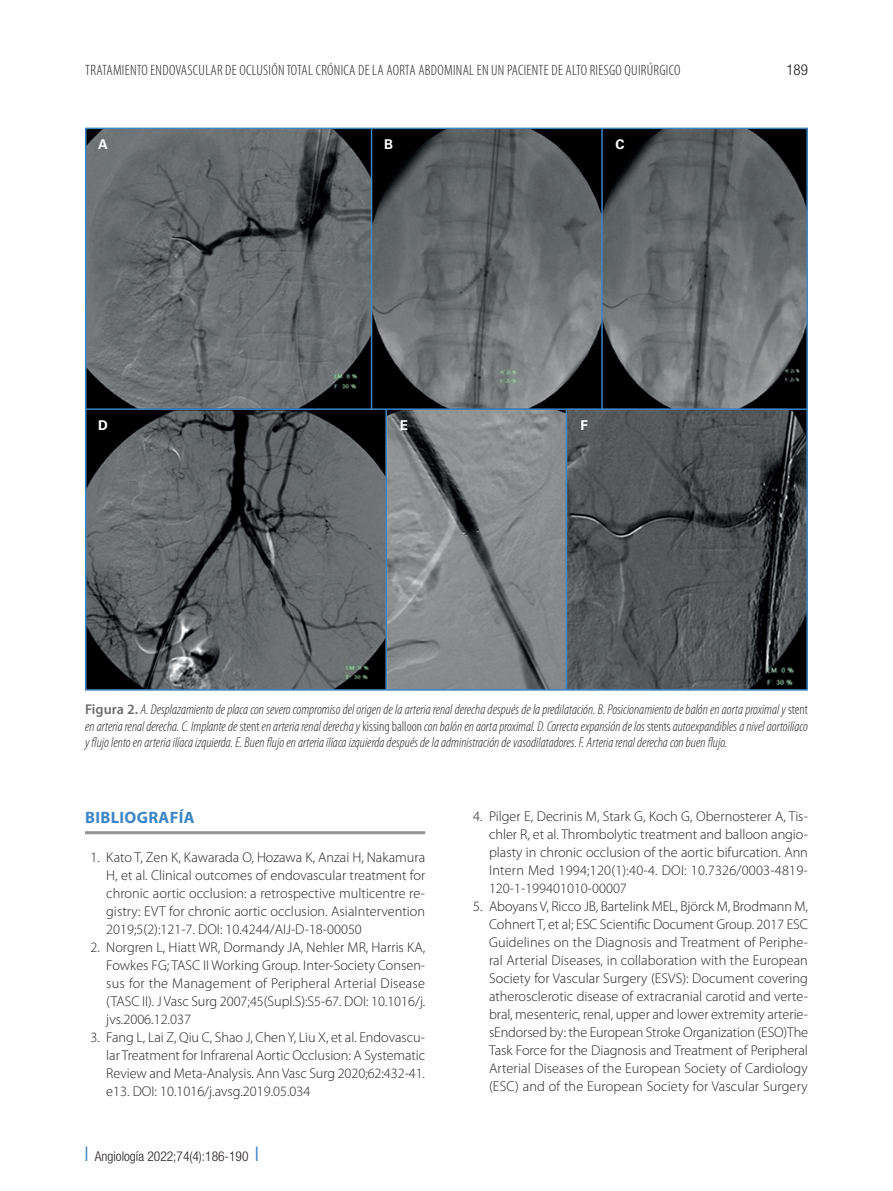
<style>
.page{position:relative;width:893px;height:1191px;background:#fff}
.page>*{position:absolute;margin:0;border:0;box-sizing:border-box;transform-origin:0 0}
.Ladillo_1{font:700 16.5px "Myriad Pro";letter-spacing:.02em;color:#3e85c5}
.t1{font:300 condensed 15px "Myriad Pro";letter-spacing:.02em;color:#231f20}
.t2{font:300 condensed 15px "Helvetica Neue LT Std";color:#231f20}
.t3{font:300 14.25px/18px "Myriad Pro";color:#231f20;text-align:justify}
.Pie_figura{font:italic 300 condensed 14.25px/16.5px "Myriad Pro";color:#231f20;text-align:justify}
.t4{font:300 condensed 13.5px "Helvetica Neue LT Std";color:#231f20}
.t5{font:700 13.5px "Univers LT Std";color:#fff}
.s1{font-weight:600;font-style:normal;font-stretch:normal;color:#6c6d70}
.s2{font-style:normal}
.s3{color:#3e85c5}
</style>
<div class="page">
<hr style="left:85px;top:831px;width:340px;height:3px;background:#939598">
<img style="left:88px;top:131px;width:717px;height:556px">
<hr style="left:371px;top:128px;width:1px;height:281px;background:#3e85c5">
<hr style="left:385px;top:409px;width:2px;height:281px;background:#3e85c5">
<hr style="left:566px;top:409px;width:1px;height:281px;background:#3e85c5">
<hr style="left:601px;top:128px;width:2px;height:281px;background:#3e85c5">
<hr style="left:85px;top:408px;width:723px;height:2px;background:#3e85c5">
<p class="t1" style="left:85px;top:61px;width:597px">TRATAMIENTO ENDOVASCULAR DE OCLUSIÓN TOTAL CRÓNICA DE LA AORTA ABDOMINAL EN UN PACIENTE DE ALTO RIESGO QUIRÚRGICO</p>
<p class="t2" style="left:786px;top:61px;width:23px">189</p>
<p class="t5" style="left:98px;top:136px;width:11px">A</p>
<p class="t5" style="left:384px;top:136px;width:11px">B</p>
<p class="t5" style="left:615px;top:136px;width:11px">C</p>
<p class="t5" style="left:98px;top:418px;width:11px">D</p>
<p class="t5" style="left:400px;top:418px;width:10px">E</p>
<p class="t5" style="left:580px;top:418px;width:9px">F</p>
<p class="Pie_figura" style="left:85px;top:701px;width:724px"><span class="s1">Figura 2.</span> A. Desplazamiento de placa con severo compromiso del origen de la arteria renal derecha después de la predilatación. B. Posicionamiento de balón en aorta proximal y <span class="s2">STENT </span>en arteria renal derecha. C. Implante de <span class="s2">STENT</span> en arteria renal derecha y <span class="s2">KISSING BALLOON</span> con balón en aorta proximal. D. Correcta expansión de los <span class="s2">STENTS</span> autoexpandibles a nivel aortoilíaco y flujo lento en arteria ilíaca izquierda. E. Buen flujo en arteria ilíaca izquierda después de la administración de vasodilatadores. F. Arteria renal derecha con buen flujo.</p>
<p class="Ladillo_1" style="left:85px;top:806px;width:111px">BIBLIOGRAFÍA</p>
<p class="t3" style="left:106px;top:847px;width:320px;text-indent:-16px">1. Kato T, Zen K, Kawarada O, Hozawa K, Anzai H, N akamura H, et al. Clinical outcomes of endovascular treatment for chronic aortic occlusion: a retrospective multicentre re&shy;gistry: EVT for chronic aortic occlusion. AsiaIntervention 2019;5(2):121-7. DOI: 10.4244/AIJ-D-18-00050</p>
<p class="t3" style="left:106px;top:937px;width:321px;text-indent:-16px">2. Norgren L, Hiatt WR, Dormandy JA, Nehler MR, Harris KA, Fowkes FG; TASC II Working Group. Inter-Society Consen&shy;sus for the Management of Peripheral Arterial Disease (TASC II). J Vasc Surg 2007;45(Supl.S):S5-67. DOI: 10.1016/j. jvs.2006.12.037</p>
<p class="t3" style="left:106px;top:1027px;width:320px;text-indent:-16px">3. Fang L, Lai Z, Qiu C, Shao J, Chen Y, Liu X, et al. Endovascu&shy;lar Treatment for Infrarenal Aortic Occlusion: A Systematic Review and Meta-Analysis. Ann Vasc Surg 2020;62:432-41. e13. DOI: 10.1016/j.avsg.2019.05.034</p>
<p class="t4" style="left:85px;top:1148px;width:175px"><span class="s3">❘</span> Angiología 2022;74(4):186-190 <span class="s3">❘</span></p>
<p class="t3" style="left:489px;top:807px;width:320px;text-indent:-16px">4. Pilger E, Decrinis M, Stark G, Koch G, Obernosterer A, Tis&shy;chler R, et al. Thrombolytic treatment and balloon angio&shy;plasty in chronic occlusion of the aortic bifurcation. Ann Intern Med 1994;120(1):40-4. DOI: 10.7326/0003-4819- 120-1-199401010-00007</p>
<p class="t3" style="left:489px;top:897px;width:321px;text-indent:-16px">5. Aboyans V, Ricco JB, Bartelink MEL, Björck M, Brodmann M, Cohnert T, et al; ESC Scientific Document Group. 2017 ESC Guidelines on the Diagnosis and Treatment of Periphe&shy;ral Arterial Diseases, in collaboration with the European Society for Vascular Surgery (ESVS): Document covering atherosclerotic disease of extracranial carotid and verte&shy;bral, mesenteric, renal, upper and lower extremity arterie&shy;sEndorsed by: the European Stroke Organization (ESO)The Task Force for the Diagnosis and Treatment of Peripheral Arterial Diseases of the European Society of Cardiology (ESC) and of the European Society for Vascular Surgery</p>
</div>
